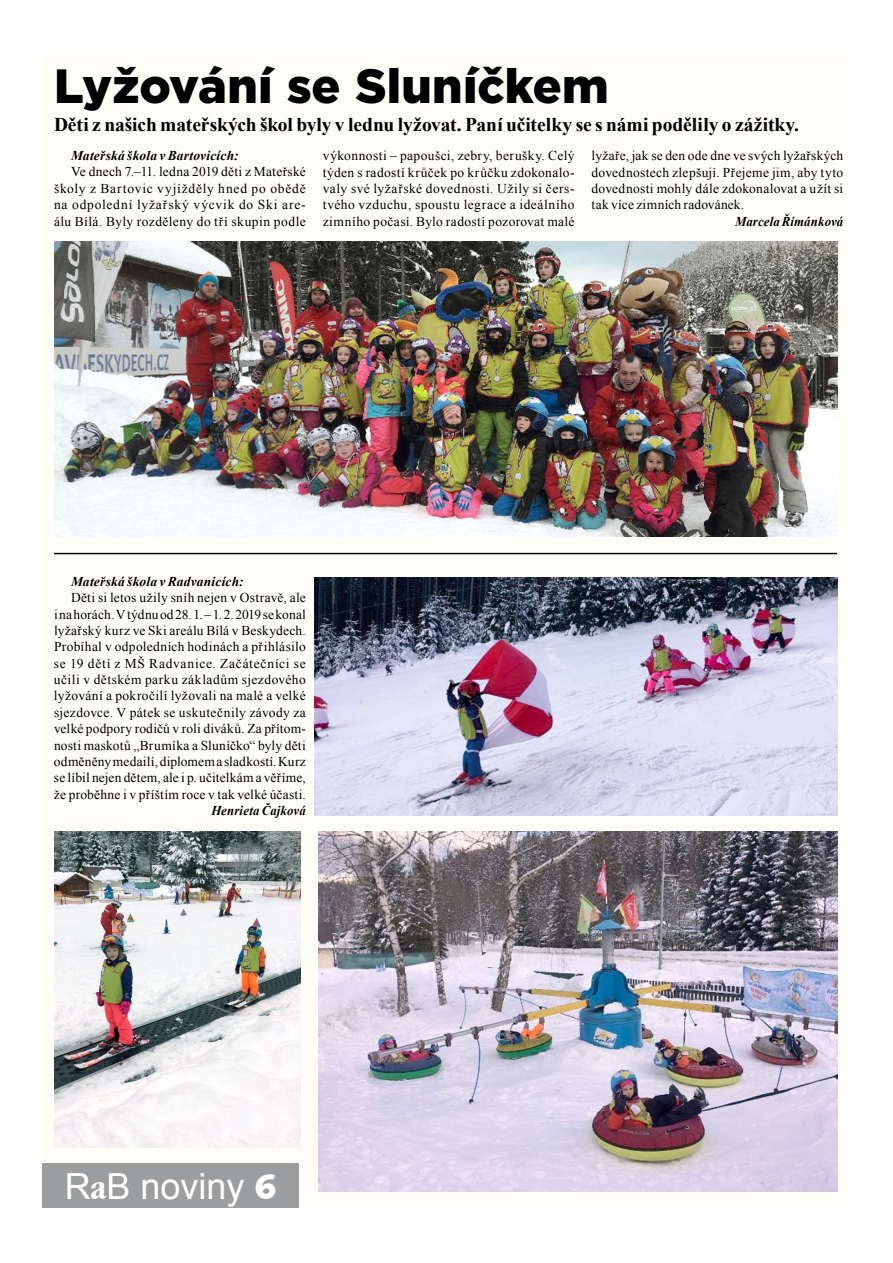
<style>
.page{position:relative;width:893px;height:1263px;background:#fff}
.page>*{position:absolute;margin:0;border:0;box-sizing:border-box;transform-origin:0 0}
.t1{font:900 48px "Gotham";color:#000}
.t2{font:36px "Arial";color:#fff}
.t3{font:700 19.5px "Times New Roman";letter-spacing:-.005em;color:#000}
.t4{font:13.5px/16.4px "Times New Roman";letter-spacing:.025em;color:#000;text-align:justify}
.t5{font:italic 700 13.5px "Times New Roman";letter-spacing:.015em;color:#000}
.t6{font:italic 700 13.5px "Times New Roman";letter-spacing:.015em;color:#000;scale:.95 1}
.s1{font-family:"Garmd ITC Bk Cn BTCE Bold Condensed"}
.s2{font-family:"Humanst 531 Blk BTCE Black"}
</style>
<div class="page">
<div style="left:43px;top:54px;width:807px;height:1154px;background:#fffef6"></div>
<div style="left:43px;top:1163px;width:256px;height:45px;background:#9c9d9f"></div>
<img style="left:54px;top:242px;width:783px;height:295px">
<img style="left:314px;top:577px;width:523px;height:238px">
<img style="left:54px;top:831px;width:246px;height:317px">
<img style="left:318px;top:831px;width:519px;height:360px">
<hr style="left:54px;top:553px;width:783px;height:1px;background:#000">
<h1 class="t1" style="left:54px;top:53px;width:556px">Lyžování se Sluníčkem</h1>
<h3 class="t3" style="left:54px;top:111px;width:746px">Děti z našich mateřských škol byly v lednu lyžovat. Paní učitelky se s námi podělily o zážitky.</h3>
<p class="t5" style="left:71px;top:146px;width:169px">Mateřská škola v Bartovicích:</p>
<p class="t4" style="left:54px;top:164px;width:253px;text-indent:17px">Ve dnech 7.–11. ledna 2019 děti z Mateřské školy z Bartovic vyjížděly hned po obědě na odpolední lyžařský výcvik do Ski are&shy;álu Bílá. Byly rozděleny do tří skupin podle</p>
<p class="t4" style="left:323px;top:147px;width:253px">výkonnosti – papoušci, zebry, berušky. Celý týden s radostí krůček po krůčku zdokonalo&shy;valy své lyžařské dovednosti. Užily si čers&shy;tvého vzduchu, spoustu legrace a ideálního zimního počasí. Bylo radostí pozorovat malé</p>
<p class="t4" style="left:592px;top:147px;width:253px">lyžaře, jak se den ode dne ve svých lyžařských dovednostech zlepšují. Přejeme jim, aby tyto dovednosti mohly dále zdokonalovat a užít si tak více zimních radovánek.</p>
<p class="t6" style="left:735px;top:212px;width:116px">Marcela Římánková</p>
<p class="t5" style="left:71px;top:572px;width:174px">Mateřská škola v Radvanicích:</p>
<p class="t4" style="left:54px;top:589px;width:253px;text-indent:17px">Děti si letos užily sníh nejen v Ostravě, ale ina horách. Vtýdnu od 28. 1. – 1.2.2019 se konal lyžařský kurz ve Ski areálu Bílá v Beskydech.<br>Probíhal v odpoledních hodinách a přihlásilo se 19 dětí z MŠ Radvanice. Začátečníci se učili v dětském parku základům sjezdového lyžování a pokročilí lyžovali na malé a velké sjezdovce. V pátek se uskutečnily závody za velké podpory rodičů v roli diváků. Za přítom&shy;nosti maskotů „Brumíka a Sluníčko“ byly děti odměněny medailí, diplomem a sladkostí. Kurz se líbil nejen dětem, ale i p. učitelkám a věříme, že proběhne i v příštím roce v tak velké účasti.</p>
<p class="t6" style="left:211px;top:801px;width:101px">Henrieta Čajková</p>
<h2 class="t2" style="left:65px;top:1163px;width:214px">R<span class="s1">a</span>B noviny <span class="s2">6</span></h2>
</div>
